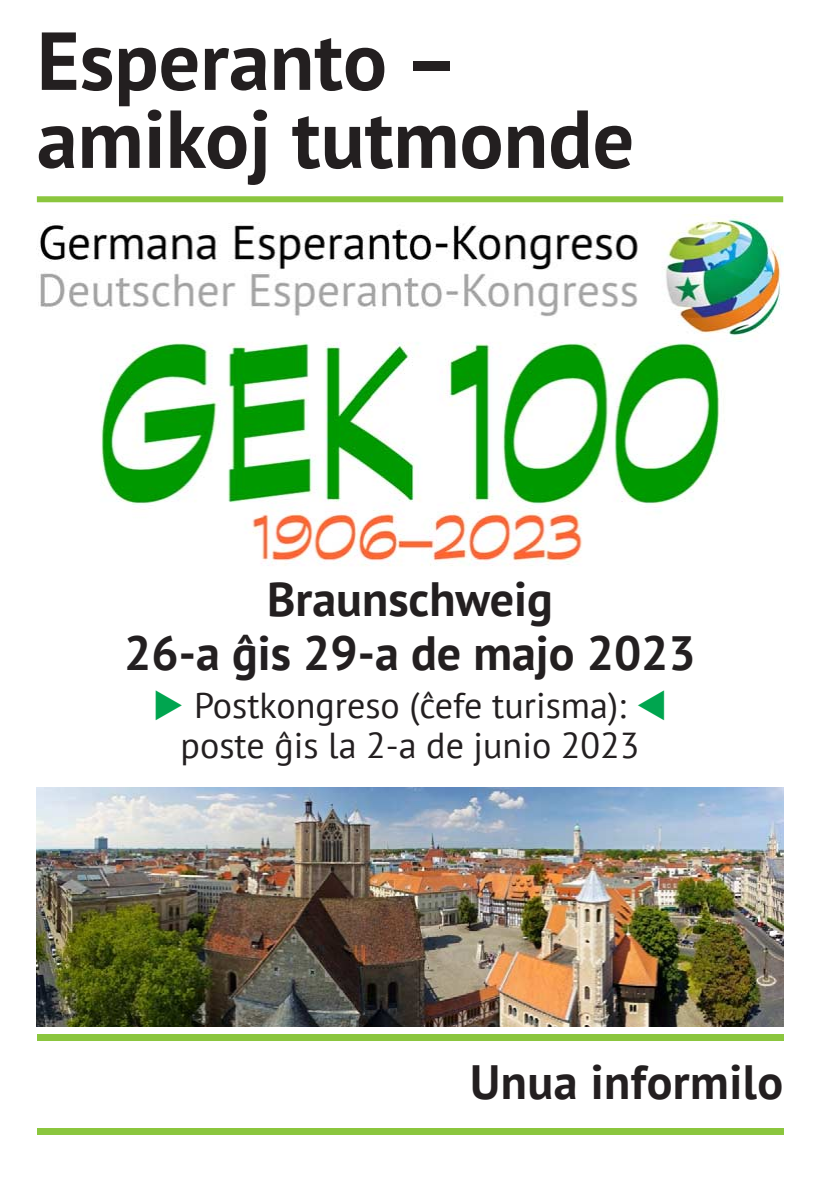
<style>
.page{position:relative;width:840px;height:1191px;background:#fff}
.page>*{position:absolute;margin:0;border:0;box-sizing:border-box;transform-origin:0 0}
.t1{font:700 82px/78px "PT Sans";color:#231f20}
.t2{font:700 48px/54px "PT Sans";color:#231f20;text-align:center}
.t3{font:36px/40px "PT Sans";color:#231f20;text-align:center}
.s1{color:#00a54f}
</style>
<div class="page">
<div style="left:37px;top:1035px;width:745px;height:6px;background:#8bc63e"></div>
<div style="left:37px;top:1128px;width:745px;height:6px;background:#8bc63e"></div>
<div style="left:37px;top:196px;width:745px;height:6px;background:#8bc63e"></div>
<img style="left:37px;top:214px;width:745px;height:352px">
<img style="left:37px;top:787px;width:745px;height:239px">
<p class="t1" style="left:37px;top:25px;width:598px">Esperanto – amikoj tutmonde</p>
<p class="t2" style="left:124px;top:573px;width:572px">Braunschweig<br>26-a ĝis 29-a de majo 2023</p>
<p class="t3" style="left:153px;top:687px;width:515px"><span class="s1">◆</span> Postkongreso (ĉefe turisma): <span class="s1">▼ </span>poste ĝis la 2-a de junio 2023</p>
<p class="t2" style="left:470px;top:1057px;width:314px">Unua informilo</p>
</div>
